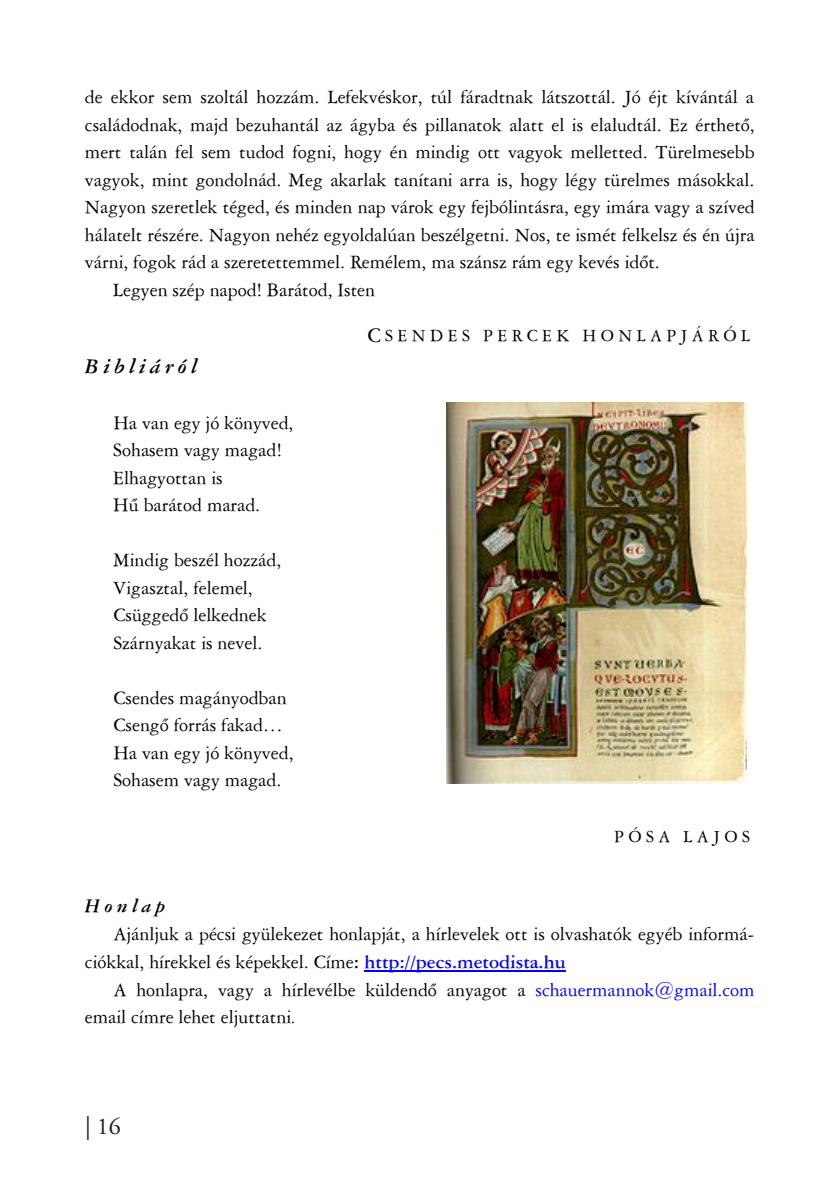
<style>
.page{position:relative;width:840px;height:1191px;background:#fff}
.page>*{position:absolute;margin:0;border:0;box-sizing:border-box;transform-origin:0 0}
.t1{font:24px "Adobe Garamond Pro";color:#231f20}
.t2{font:italic 700 22px "American Garamond PFL";letter-spacing:.2em;color:#000}
.t3{font:20px/27.4px "American Garamond PFL";color:#000}
.t4{font:italic 700 20px "American Garamond PFL";letter-spacing:.22em;color:#000}
.t5{font:18px "American Garamond PFL";letter-spacing:.245em;color:#000}
.s1{font-size:22px}
.s2{font-weight:700}
.s3{font-weight:700;color:#00f}
.s4{color:#00f}
.s5{font-size:18px}
</style>
<div class="page">
<hr style="left:364px;top:970px;width:201px;height:1px;background:#00f">
<img style="left:446px;top:402px;width:300px;height:381px">
<p class="t3" style="left:85px;top:83px;width:670px">de ekkor sem szoltál hozzám. Lefekvéskor, túl fáradtnak látszottál. Jó éjt kívántál a</p>
<p class="t3" style="left:85px;top:110px;width:670px">családodnak, majd bezuhantál az ágyba és pillanatok alatt el is elaludtál. Ez érthető,</p>
<p class="t3" style="left:85px;top:138px;width:670px">mert talán fel sem tudod fogni, hogy én mindig ott vagyok melletted. Türelmesebb</p>
<p class="t3" style="left:85px;top:165px;width:670px">vagyok, mint gondolnád. Meg akarlak tanítani arra is, hogy légy türelmes másokkal.</p>
<p class="t3" style="left:85px;top:193px;width:671px">Nagyon szeretlek téged, és minden nap várok egy fejbólintásra, egy imára vagy a szíved</p>
<p class="t3" style="left:85px;top:220px;width:671px">hálatelt részére. Nagyon nehéz egyoldalúan beszélgetni. Nos, te ismét felkelsz és én újra</p>
<p class="t3" style="left:85px;top:248px;width:576px">várni, fogok rád a szeretettemmel. Remélem, ma szánsz rám egy kevés időt.</p>
<p class="t3" style="left:113px;top:275px;width:263px">Legyen szép napod! Barátod, Isten</p>
<p class="t5" style="left:367px;top:325px;width:384px"><span class="s1">C</span>SENDES PERCEK HONLAPJÁRÓL</p>
<p class="t2" style="left:85px;top:353px;width:114px">Bibliáról</p>
<p class="t3" style="left:113px;top:408px;width:182px">Ha van egy jó könyved,<br>Sohasem vagy magad!<br>Elhagyottan is<br>Hű barátod marad.</p>
<p class="t3" style="left:113px;top:546px;width:169px">Mindig beszél hozzád,<br>Vigasztal, felemel,<br>Csüggedő lelkednek<br>Szárnyakat is nevel.</p>
<p class="t3" style="left:113px;top:683px;width:182px">Csendes magányodban<br>Csengő forrás fakad…<br>Ha van egy jó könyved,<br>Sohasem vagy magad.</p>
<p class="t5" style="left:613px;top:826px;width:138px">PÓSA LAJOS</p>
<p class="t4" style="left:85px;top:894px;width:82px">Honlap</p>
<p class="t3" style="left:113px;top:919px;width:642px">Ajánljuk a pécsi gyülekezet honlapját, a hírlevelek ott is olvashatók egyéb informá-</p>
<p class="t3" style="left:85px;top:947px;width:482px">ciókkal, hírekkel és képekkel. Címe<span class="s2">:</span> <span class="s3">http://pecs.metodista.hu</span></p>
<p class="t3" style="left:113px;top:975px;width:642px">A honlapra, vagy a hírlevélbe küldendő anyagot a <span class="s4">schauermannok@gmail.com</span></p>
<p class="t3" style="left:85px;top:1003px;width:212px">email címre lehet eljuttatni<span class="s5">.</span></p>
<p class="t1" style="left:85px;top:1112px;width:37px">| 16</p>
</div>
